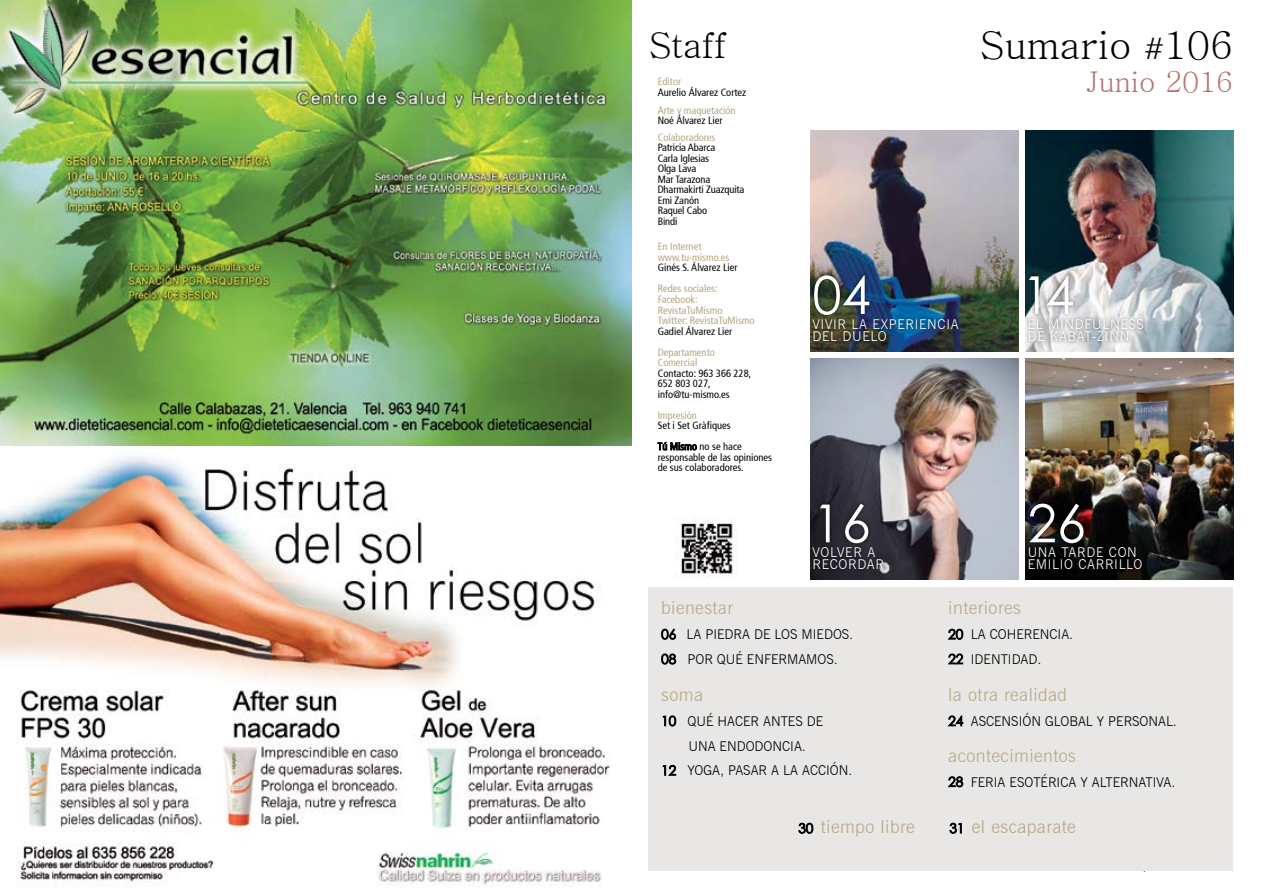
<style>
.page{position:relative;width:1263px;height:893px;background:#fff}
.page>*{position:absolute;margin:0;border:0;box-sizing:border-box;transform-origin:0 0}
.t1{font:52.5px "Century Gothic";color:#fff}
.t2{font:39px "Batang";color:#000}
.t3{font:36px "Batang";letter-spacing:-.025em;color:#000}
.t4{font:28.5px "Batang";color:#b27471}
.t5{font:300 18px "News Gothic BT";letter-spacing:.025em;color:#b6a683}
.t6{font:300 13.5px/24.8px "News Gothic BT";color:#000}
.t7{font:300 13.5px/12px "News Gothic BT";letter-spacing:.05em;color:#fff}
.t8{font:condensed 10.5px/10.5px "Frutiger 57";color:#000}
.t9{font:condensed 10.5px/10.5px "Frutiger 57";color:#b6a683}
.s1{font-size:30px}
.s2{font-family:"Century Gothic";font-weight:400}
.s3{font-family:"Century Gothic";font-weight:400;font-size:13.5px;color:#000}
</style>
<div class="page">
<img style="left:810px;top:359px;width:208px;height:220px">
<img style="left:1025px;top:131px;width:208px;height:220px">
<img style="left:810px;top:131px;width:208px;height:220px">
<img style="left:0;top:0;width:631px;height:887px">
<svg style="left:657px;top:441px;width:40px;height:10px"></svg>
<img style="left:675px;top:519px;width:63px;height:60px">
<div style="left:648px;top:587px;width:585px;height:283px;background:#e9e7e5"></div>
<svg style="left:661px;top:628px;width:15px;height:12px"></svg>
<svg style="left:661px;top:653px;width:15px;height:12px"></svg>
<svg style="left:662px;top:715px;width:14px;height:12px"></svg>
<svg style="left:662px;top:765px;width:14px;height:11px"></svg>
<svg style="left:948px;top:628px;width:15px;height:12px"></svg>
<svg style="left:948px;top:653px;width:15px;height:12px"></svg>
<svg style="left:798px;top:822px;width:16px;height:12px"></svg>
<svg style="left:949px;top:822px;width:13px;height:12px"></svg>
<div style="left:809px;top:271px;width:153px;height:73px;background:#000;opacity:.6"></div>
<div style="left:1025px;top:315px;width:123px;height:29px;background:#000;opacity:.6"></div>
<div style="left:809px;top:499px;width:77px;height:73px;background:#000;opacity:.6"></div>
<img style="left:1025px;top:359px;width:208px;height:220px">
<div style="left:1024px;top:271px;width:52px;height:46px;background:#000;opacity:.6"></div>
<div style="left:1025px;top:499px;width:120px;height:73px;background:#000;opacity:.6"></div>
<svg style="left:948px;top:776px;width:15px;height:12px"></svg>
<svg style="left:948px;top:715px;width:16px;height:11px"></svg>
<h3 class="t3" style="left:649px;top:27px;width:79px">Staff</h3>
<h2 class="t2" style="left:980px;top:25px;width:255px">Sumario <span class="s1">#</span>106</h2>
<p class="t9" style="left:658px;top:77px;width:25px">Editor</p>
<p class="t8" style="left:658px;top:87px;width:90px">Aurelio Álvarez Cortez</p>
<p class="t9" style="left:658px;top:105px;width:79px">Arte y maquetación</p>
<p class="t8" style="left:658px;top:116px;width:66px">Noé Álvarez Lier</p>
<p class="t9" style="left:658px;top:132px;width:59px">Colaboradores</p>
<p class="t8" style="left:658px;top:143px;width:88px">Patricia Abarca<br>Carla Iglesias<br>Olga Lava<br>Mar Tarazona<br>Dharmakirti Zuazquita<br>Emi Zanón<br>Raquel Cabo<br>Bindi</p>
<p class="t9" style="left:658px;top:242px;width:73px">En Internet www.tu-mismo.es</p>
<p class="t8" style="left:658px;top:263px;width:81px">Ginés S. Álvarez Lier</p>
<p class="t9" style="left:658px;top:284px;width:98px">Redes sociales:<br>Facebook:<br>RevistaTuMismo<br>Twitter: RevistaTuMismo</p>
<p class="t8" style="left:658px;top:326px;width:76px">Gadiel Álvarez Lier</p>
<p class="t9" style="left:658px;top:347px;width:59px">Departamento<br>Comercial</p>
<p class="t8" style="left:658px;top:368px;width:95px">Contacto: 963 366 228,<br>652 803 027, info@tu-mismo.es</p>
<p class="t9" style="left:658px;top:410px;width:41px">Impresión</p>
<p class="t8" style="left:658px;top:415px;width:86px;line-height:21px">Set i Set Gràfiques<br>Tú Mismo no se hace</p>
<p class="t8" style="left:658px;top:452px;width:116px">responsable de las opiniones de sus colaboradores.</p>
<h3 class="t4" style="left:1086px;top:67px;width:148px">Junio 2016</h3>
<h1 class="t1" style="left:812px;top:258px;width:60px">04</h1>
<p class="t7" style="left:812px;top:318px;width:148px">VIVIR LA EXPERIENCIA<br>DEL DUELO</p>
<p class="t7" style="left:1028px;top:318px;width:118px">el MINDFULNESS de KABAT-ZINN</p>
<h1 class="t1" style="left:1021px;top:258px;width:54px">14</h1>
<h1 class="t1" style="left:812px;top:487px;width:60px">16</h1>
<p class="t7" style="left:812px;top:546px;width:73px">VOLVER A<br>RECORDAR</p>
<h1 class="t1" style="left:1028px;top:487px;width:60px">26</h1>
<p class="t7" style="left:1028px;top:546px;width:116px">UNA TARDE CON<br>EMILIO CARRILLO</p>
<h3 class="t5" style="left:661px;top:597px;width:73px">bienestar</h3>
<p class="t6" style="left:661px;top:622px;width:193px"><span class="s2">06</span> LA PIEDRA DE LOS MIEDOS.<br><span class="s2">08</span> POR QUÉ ENFERMAMOS.</p>
<h3 class="t5" style="left:661px;top:684px;width:43px">soma</h3>
<p class="t6" style="left:661px;top:708px;width:164px"><span class="s2">10</span> QUÉ HACER ANTES DE</p>
<p class="t6" style="left:688px;top:733px;width:119px">UNA ENDODONCIA.</p>
<p class="t6" style="left:661px;top:758px;width:193px"><span class="s2">12</span> YOGA, PASAR A LA ACCIÓN.</p>
<h3 class="t5" style="left:948px;top:597px;width:74px">interiores</h3>
<p class="t6" style="left:948px;top:622px;width:126px"><span class="s2">20</span> LA COHERENCIA.<br><span class="s2">22</span> IDENTIDAD.</p>
<h3 class="t5" style="left:948px;top:684px;width:120px">la otra realidad</h3>
<p class="t6" style="left:948px;top:708px;width:230px"><span class="s2">24</span> ASCENSIÓN GLOBAL Y PERSONAL.</p>
<h3 class="t5" style="left:948px;top:745px;width:129px">acontecimientos</h3>
<p class="t6" style="left:948px;top:769px;width:229px"><span class="s2">28</span> FERIA ESOTÉRICA Y ALTERNATIVA.</p>
<h3 class="t5" style="left:798px;top:816px;width:118px"><span class="s3">30</span> tiempo libre</h3>
<h3 class="t5" style="left:949px;top:816px;width:128px"><span class="s3">31</span> el escaparate</h3>
</div>
